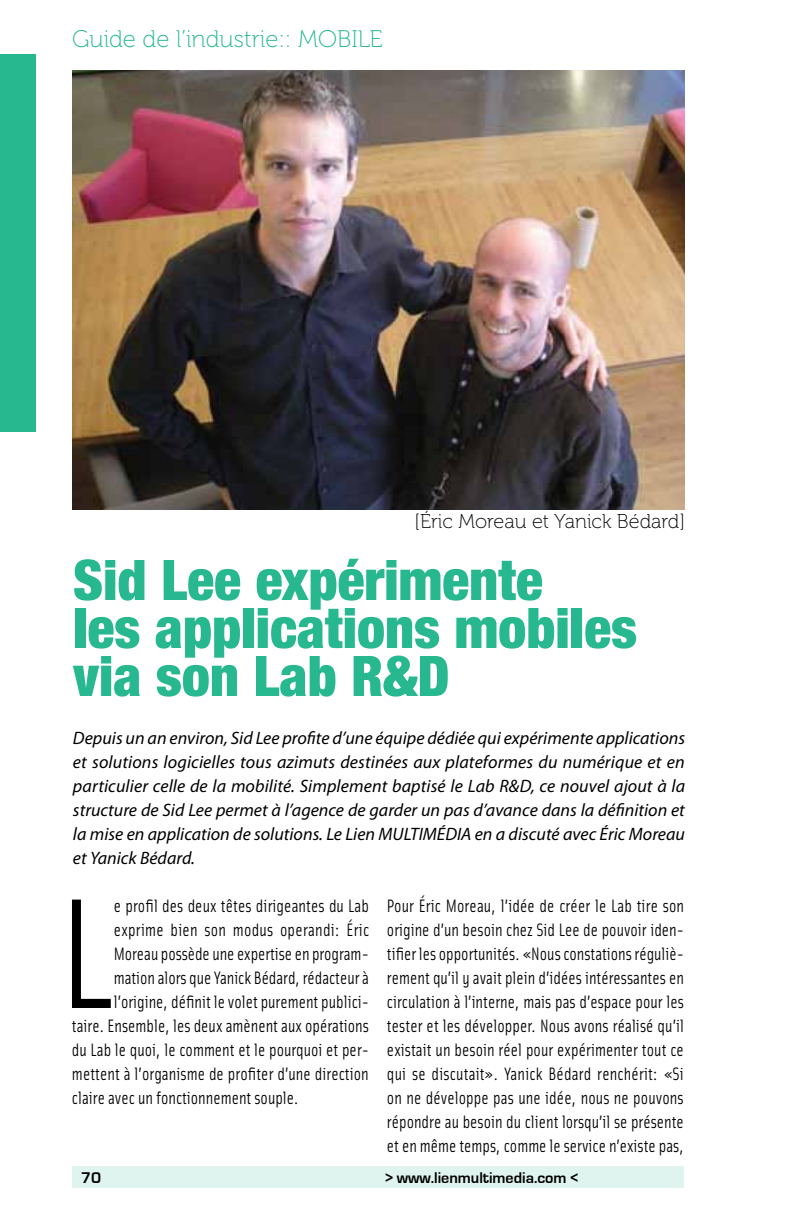
<style>
.page{position:relative;width:792px;height:1224px;background:#fff}
.page>*{position:absolute;margin:0;border:0;box-sizing:border-box;transform-origin:0 0}
.t1{font:157.2px "Solex";color:#000;scale:.95 1}
.t2{font:900 condensed 56px/48px "Helvetica Neue";color:#27b88f}
.t3{font:24px "Museo 100";color:#27b88f}
.t4{font:20px "Museo 100";color:#000}
.t5{font:18px/24px "Solex";color:#000;text-align:justify;scale:.95 1}
.t6{font:italic 18px/24px "Myriad Pro";color:#000;text-align:justify}
.t7{font:700 16px "Eurostile";color:#000}
</style>
<div class="page">
<div style="left:72px;top:1166px;width:612px;height:22px;background:#dff4ee"></div>
<div style="left:0;top:54px;width:36px;height:378px;background:#27b88f"></div>
<img style="left:73px;top:71px;width:612px;height:439px">
<h3 class="t3" style="left:72px;top:26px;width:312px">Guide de l’industrie:: MOBILE</h3>
<p class="t4" style="left:414px;top:511px;width:272px">[Éric Moreau et Yanick Bédard]</p>
<h2 class="t2" style="left:73px;top:555px;width:566px">Sid Lee expérimente<br>les applications mobiles via son Lab R&amp;D</h2>
<p class="t6" style="left:73px;top:726px;width:614px">Depuis un an environ, Sid Lee profite d’une équipe dédiée qui expérimente applications et solutions logicielles tous azimuts destinées aux plateformes du numérique et en particulier celle de la mobilité. Simplement baptisé le Lab R&amp;D, ce nouvel ajout à la structure de Sid Lee permet à l’agence de garder un pas d’avance dans la définition et la mise en application de solutions. Le Lien MULTIMÉDIA en a discuté avec Éric Moreau et Yanick Bédard.</p>
<h1 class="t1" style="left:59px;top:853px;width:59px">L</h1>
<p class="t5" style="left:114px;top:893px;width:270px">e profil des deux têtes dirigeantes du Lab</p>
<p class="t5" style="left:114px;top:917px;width:270px">exprime bien son modus operandi: Éric</p>
<p class="t5" style="left:114px;top:941px;width:270px">Moreau possède une expertise en program-</p>
<p class="t5" style="left:114px;top:965px;width:270px">mation alors que Yanick Bédard, rédacteur à</p>
<p class="t5" style="left:114px;top:989px;width:270px">l’origine, définit le volet purement publici-</p>
<p class="t5" style="left:72px;top:1013px;width:314px">taire. Ensemble, les deux amènent aux opérations</p>
<p class="t5" style="left:72px;top:1037px;width:314px">du Lab le quoi, le comment et le pourquoi et per-</p>
<p class="t5" style="left:72px;top:1061px;width:314px">mettent à l’organisme de profiter d’une direction</p>
<p class="t5" style="left:72px;top:1085px;width:240px">claire avec un fonctionnement souple.</p>
<p class="t5" style="left:387px;top:893px;width:314px">Pour Éric Moreau, l’idée de créer le Lab tire son origine d’un besoin chez Sid Lee de pouvoir iden&shy;tifier les opportunités. «Nous constations réguliè&shy;rement qu’il y avait plein d’idées intéressantes en circulation à l’interne, mais pas d’espace pour les tester et les développer. Nous avons réalisé qu’il existait un besoin réel pour expérimenter tout ce qui se discutait». Yanick Bédard renchérit: «Si on ne développe pas une idée, nous ne pouvons répondre au besoin du client lorsqu’il se présente et en même temps, comme le service n’existe pas,</p>
<p class="t7" style="left:81px;top:1169px;width:22px">70</p>
<p class="t7" style="left:386px;top:1169px;width:193px">&gt; www.lienmultimedia.com &lt;</p>
</div>
